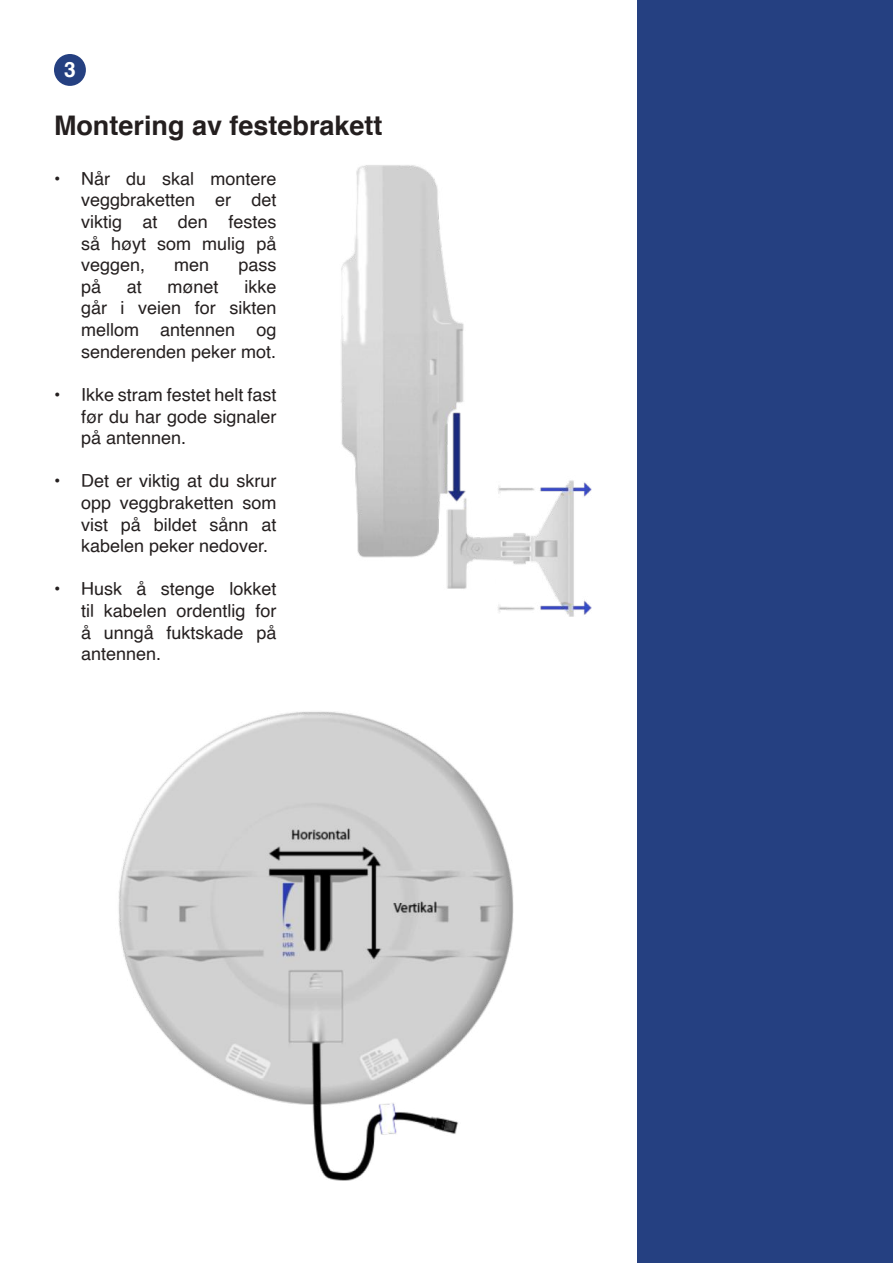
<style>
.page{position:relative;width:893px;height:1263px;background:#fff}
.page>*{position:absolute;margin:0;border:0;box-sizing:border-box;transform-origin:0 0}
.t1{font:700 27px "Helvetica";color:#241f1f}
.t2{font:700 21px "Helvetica";color:#fff}
.t3{font:18px/21.6px "Helvetica";color:#241f1f;text-align:justify}
</style>
<div class="page">
<div style="left:638px;top:0;width:255px;height:1263px;background:#254081"></div>
<div style="left:54px;top:54px;width:32px;height:32px;background:#254081;border-radius:50%"></div>
<img style="left:341px;top:165px;width:250px;height:452px">
<img style="left:118px;top:711px;width:396px;height:470px">
<p class="t2" style="left:64px;top:53px;width:13px">3</p>
<h1 class="t1" style="left:54px;top:104px;width:330px">Montering av festebrakett</h1>
<p class="t3" style="left:81px;top:168px;width:197px;text-indent:-27px">• Når du skal montere veggbraketten er det viktig at den festes så høyt som mulig på veggen,</p>
<p class="t3" style="left:174px;top:255px;width:37px">men</p>
<p class="t3" style="left:238px;top:255px;width:40px">pass</p>
<p class="t3" style="left:81px;top:276px;width:22px">på</p>
<p class="t3" style="left:127px;top:276px;width:17px">at</p>
<p class="t3" style="left:168px;top:276px;width:53px">mønet</p>
<p class="t3" style="left:81px;top:276px;width:197px;text-indent:163px">ikke går i veien for sikten mellom antennen og senderenden peker mot.</p>
<p class="t3" style="left:81px;top:384px;width:197px;text-indent:-27px">• Ikke stram festet helt fast før du har gode signaler på antennen.</p>
<p class="t3" style="left:81px;top:471px;width:197px;text-indent:-27px">• Det er viktig at du skrur opp veggbraketten som vist på bildet sånn at kabelen peker nedover.</p>
<p class="t3" style="left:81px;top:579px;width:197px;text-indent:-27px">• Husk å stenge lokket til kabelen ordentlig for å unngå fuktskade på antennen.</p>
</div>
